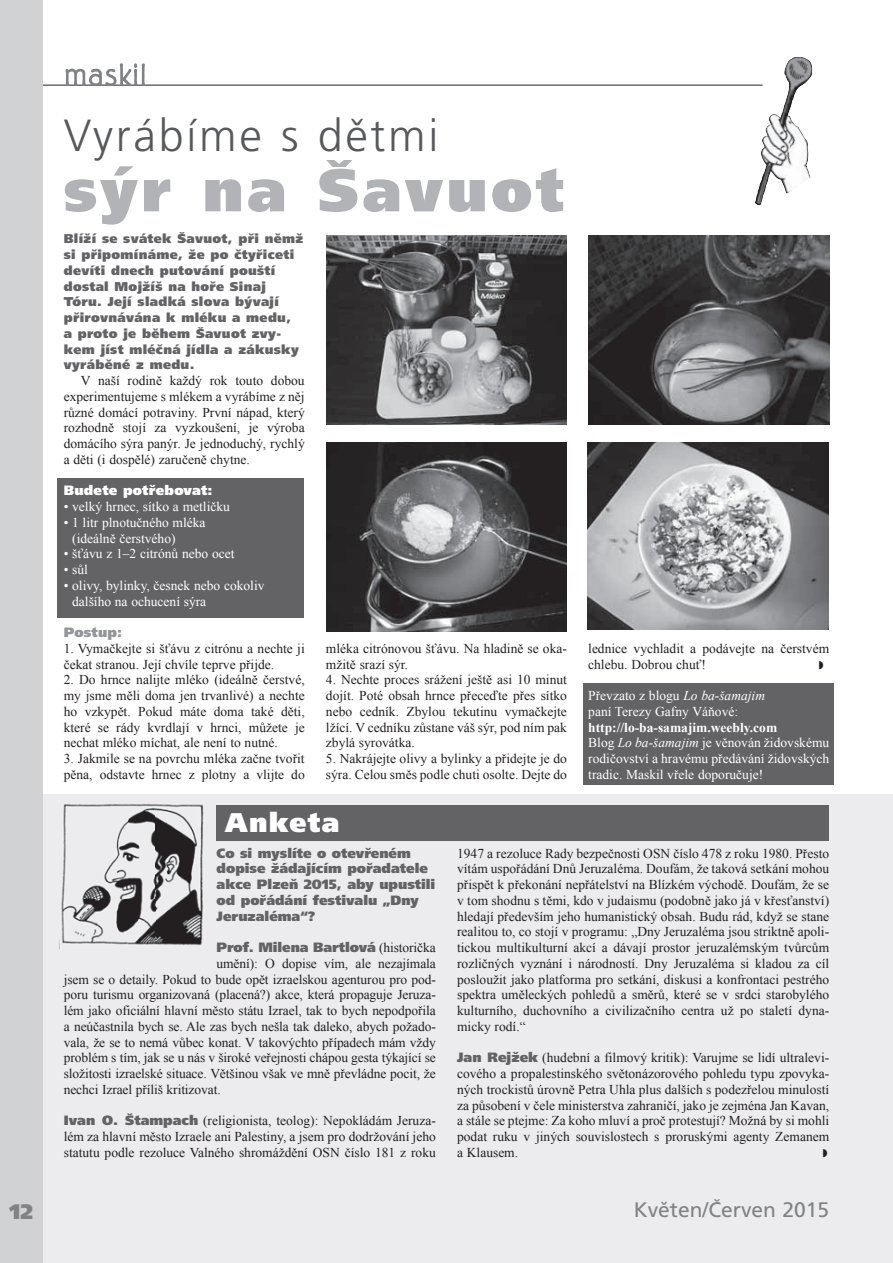
<style>
.page{position:relative;width:893px;height:1263px;background:#fff}
.page>*{position:absolute;margin:0;border:0;box-sizing:border-box;transform-origin:0 0}
.t1{font:900 60px "Frutiger CE";letter-spacing:.06em;color:#b2b3b7}
.t2{font:300 45px "Frutiger CE";letter-spacing:.06em;color:#57585a}
.t3{font:900 27px "Frutiger CE";letter-spacing:.05em;color:#fff}
.t4{font:21px "Frutiger CE";color:#808285}
.t5{font:900 21px "Frutiger CE";color:#808285}
.t6{font:13.5px/15.8px "Times New Roman";color:#231f20;text-align:justify}
.t7{font:13.5px/15.8px "Times New Roman";color:#fff}
.t8{font:900 13.5px/15.8px "Frutiger CE";color:#636366}
.t9{font:900 13.5px "Frutiger CE";letter-spacing:.015em;color:#fff}
.t10{font:900 13.5px "Frutiger CE";letter-spacing:.015em;color:#939598}
.t11{font:900 12.75px/15.8px "Frutiger CE";letter-spacing:.025em;color:#636366}
.s1{font-style:italic}
.s2{font-weight:700}
.s3{font-family:"Times New Roman";font-weight:400;color:#231f20}
.s4{font-family:"Frutiger CE";font-weight:900;color:#636366}
</style>
<div class="page">
<div style="left:57px;top:478px;width:247px;height:140px;background:#636366"></div>
<div style="left:583px;top:683px;width:250px;height:102px;background:#636366"></div>
<div style="left:0;top:795px;width:893px;height:468px;background:#ececee"></div>
<hr style="left:30px;top:85px;width:732px;height:1px;background:#231f20">
<img style="left:65px;top:63px;width:80px;height:23px">
<div style="left:0;top:0;width:42px;height:1263px;background:#d1d2d4"></div>
<div style="left:217px;top:805px;width:612px;height:36px;background:#636366"></div>
<img style="left:61px;top:804px;width:143px;height:142px">
<img style="left:326px;top:235px;width:241px;height:189px">
<img style="left:588px;top:235px;width:241px;height:189px">
<img style="left:326px;top:442px;width:241px;height:189px">
<img style="left:587px;top:442px;width:241px;height:187px">
<img style="left:754px;top:57px;width:58px;height:148px">
<h2 class="t2" style="left:64px;top:118px;width:376px">Vyrábíme s dětmi</h2>
<h1 class="t1" style="left:64px;top:166px;width:501px">sýr na Šavuot</h1>
<p class="t11" style="left:64px;top:232px;width:241px">Blíží se svátek Šavuot, při němž si připomínáme, že po čtyřiceti devíti dnech putování pouští dostal Mojžíš na hoře Sinaj<br>Tóru. Její sladká slova bývají přirovnávána k mléku a medu,<br>a proto je během Šavuot zvy&shy;kem jíst mléčná jídla a zákusky vyráběné z medu.</p>
<p class="t6" style="left:64px;top:373px;width:242px;text-indent:17px">V naší rodině každý rok touto dobou experimentujeme s mlékem a vyrábíme z něj různé domácí potraviny. První nápad, který rozhodně stojí za vyzkoušení, je výroba domácího sýra panýr. Je jednoduchý, rychlý a děti (i dospělé) zaručeně chytne.</p>
<p class="t9" style="left:64px;top:485px;width:150px">Budete potřebovat:</p>
<p class="t7" style="left:64px;top:499px;width:168px">• velký hrnec, sítko a metličku</p>
<p class="t7" style="left:72px;top:515px;width:135px;text-indent:-8px">• 1 litr plnotučného mléka (ideálně čerstvého)</p>
<p class="t7" style="left:64px;top:546px;width:172px">• šťávu z 1–2 citrónů nebo ocet</p>
<p class="t7" style="left:64px;top:562px;width:26px">• sůl</p>
<p class="t7" style="left:72px;top:578px;width:194px;text-indent:-8px">• olivy, bylinky, česnek nebo cokoliv dalšího na ochucení sýra</p>
<p class="t10" style="left:64px;top:627px;width:60px">Postup:</p>
<p class="t6" style="left:64px;top:641px;width:242px">1. Vymačkejte si šťávu z citrónu a nechte ji čekat stranou. Její chvíle teprve přijde.</p>
<p class="t6" style="left:64px;top:672px;width:242px">2. Do hrnce nalijte mléko (ideálně čerstvé, my jsme měli doma jen trvanlivé) a nechte ho vzkypět. Pokud máte doma také děti, které se rády kvrdlají v hrnci, můžete je nechat mléko míchat, ale není to nutné.</p>
<p class="t6" style="left:64px;top:751px;width:242px">3. Jakmile se na povrchu mléka začne tvořit pěna, odstavte hrnec z plotny a vlijte do</p>
<p class="t6" style="left:326px;top:641px;width:242px">mléka citrónovou šťávu. Na hladině se oka&shy;mžitě srazí sýr.</p>
<p class="t6" style="left:326px;top:672px;width:242px">4. Nechte proces srážení ještě asi 10 minut dojít. Poté obsah hrnce přeceďte přes sítko nebo cedník. Zbylou tekutinu vymačkejte lžící. V cedníku zůstane váš sýr, pod ním pak zbylá syrovátka.</p>
<p class="t6" style="left:326px;top:751px;width:242px">5. Nakrájejte olivy a bylinky a přidejte je do sýra. Celou směs podle chuti osolte. Dejte do</p>
<h3 class="t3" style="left:225px;top:812px;width:116px">Anketa</h3>
<p class="t6" style="left:588px;top:641px;width:242px">lednice vychladit a podávejte na čerstvém chlebu. Dobrou chuť!</p>
<p class="t7" style="left:588px;top:688px;width:178px">Převzato z blogu <span class="s1">Lo ba-šamajim </span>paní Terezy Gafny Váňové:</p>
<p class="t7" style="left:588px;top:719px;width:242px"><span class="s2">http://lo-ba-samajim.weebly.com<br></span>Blog <span class="s1">Lo ba-šamajim</span> je věnován židovskému rodičovství a hravému předávání židovských tradic. Maskil vřele doporučuje!</p>
<p class="t8" style="left:217px;top:846px;width:220px">Co si myslíte o otevřeném dopise žádajícím pořadatele akce Plzeň 2015, aby upustili od pořádání festivalu „Dny<br>Jeruzaléma“?</p>
<p class="t8" style="left:217px;top:941px;width:221px">Prof. Milena Bartlová <span class="s3">(historička</span></p>
<p class="t6" style="left:64px;top:956px;width:374px;text-indent:153px">umění): O dopise vím, ale nezajímala jsem se o detaily. Pokud to bude opět izraelskou agenturou pro pod&shy;poru turismu organizovaná (placená?) akce, která propaguje Jeruza&shy;lém jako oficiální hlavní město státu Izrael, tak to bych nepodpořila a neúčastnila bych se. Ale zas bych nešla tak daleko, abych požado&shy;vala, že se to nemá vůbec konat. V takovýchto případech mám vždy problém s tím, jak se u nás v široké veřejnosti chápou gesta týkající se složitosti izraelské situace. Většinou však ve mně převládne pocit, že nechci Izrael příliš kritizovat.</p>
<p class="t6" style="left:64px;top:1113px;width:374px"><span class="s4">Ivan O. Štampach</span> (religionista, teolog): Nepokládám Jeruza&shy;lém za hlavní město Izraele ani Palestiny, a jsem pro dodržování jeho statutu podle rezoluce Valného shromáždění OSN číslo 181 z roku</p>
<p class="t6" style="left:457px;top:845px;width:374px">1947 a rezoluce Rady bezpečnosti OSN číslo 478 z roku 1980. Přesto vítám uspořádání Dnů Jeruzaléma. Doufám, že taková setkání mohou přispět k překonání nepřátelství na Blízkém vý chodě. Doufám, že se v tom shodnu s těmi, kdo v judaismu (podobně jako já v křesťanství) hledají především jeho humanistický obsah. Budu rád, když se stane realitou to, co stojí v programu: „Dny Jeruzaléma jsou striktně apoli&shy;tickou multikulturní akcí a dávají prostor jeruzalémským tvůrcům rozličných vyznání i národností. Dny Jeruzaléma si kladou za cíl posloužit jako platforma pro setkání, diskusi a konfrontaci pestrého spektra uměleckých pohledů a směrů, které se v srdci starobylého kulturního, duchovního a civilizačního centra už po staletí dyna&shy;micky rodí.“</p>
<p class="t6" style="left:457px;top:1050px;width:374px"><span class="s4">Jan Rejžek</span> (hudební a filmový kritik): Varujme se lidí ultralevi&shy;cového a propalestinského světonázorového pohledu typu zpovyka&shy;ných trockistů úrovně Petra Uhla plus dalších s podezřelou minulostí za působení v čele ministerstva zahraničí, jako je zejména Jan Kavan, a stále se ptejme: Za koho mluví a proč protestují? Možná by si mohli podat ruku v jiných souvislostech s proruskými agenty Zemanem a Klausem.</p>
<h3 class="t5" style="left:10px;top:1204px;width:25px">12</h3>
<h3 class="t4" style="left:634px;top:1202px;width:197px">Květen/Červen 2015</h3>
</div>
